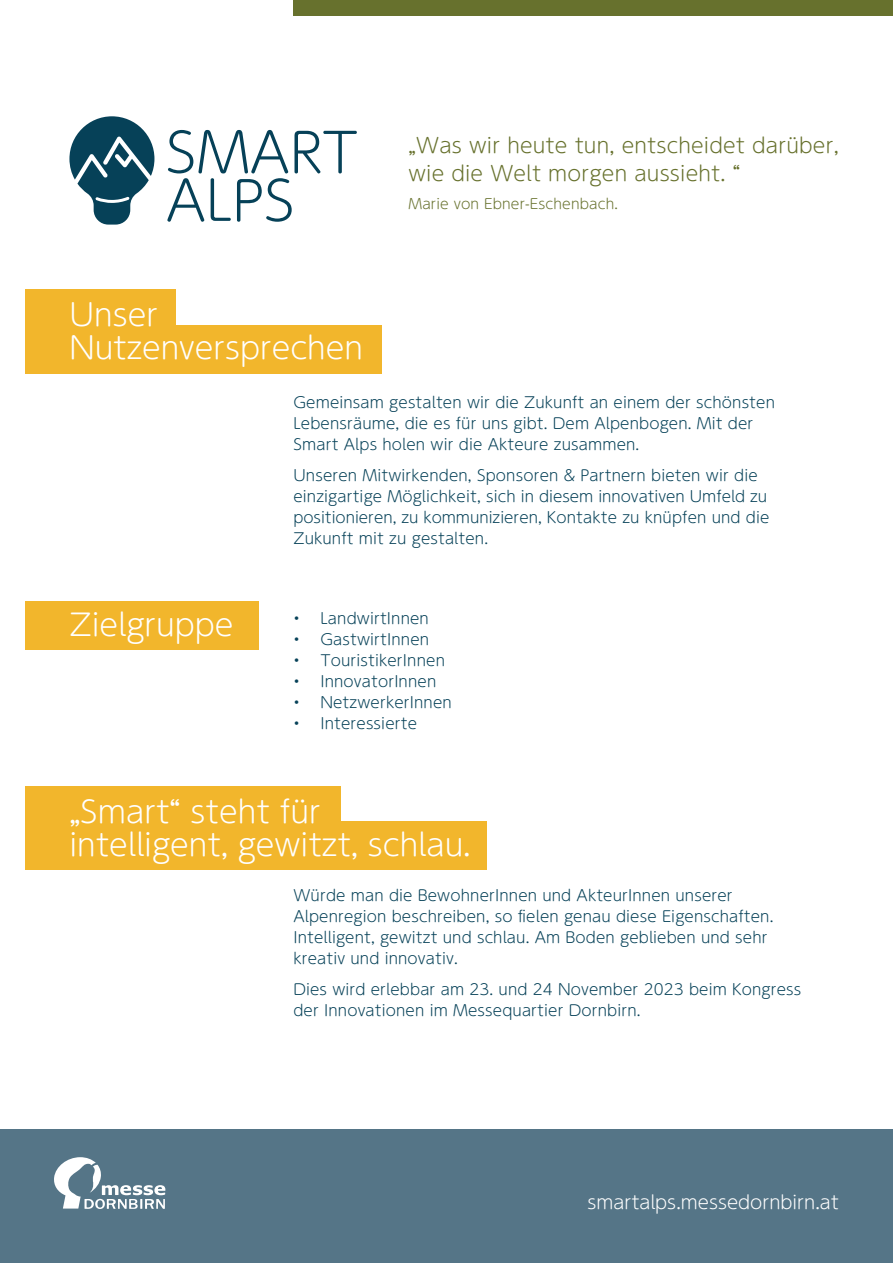
<style>
.page{position:relative;width:893px;height:1263px;background:#fff}
.page>*{position:absolute;margin:0;border:0;box-sizing:border-box;transform-origin:0 0}
.t1{font:300 30px/33px "UD Shin M Go Pr 6 N";color:#fff}
.t2{font:300 20.25px/28.3px "UD Shin M Go Pr 6 N";letter-spacing:.01em;color:#67712d}
.t3{font:300 18px "UD Shin M Go Pr 6 N";color:#fff}
.t4{font:300 15px/21px "UD Shin M Go Pr 6 N";letter-spacing:.01em;color:#064158}
.t5{font:300 13.8px "UD Shin M Go Pr 6 N";letter-spacing:.01em;color:#67712d}
</style>
<div class="page">
<div style="left:26px;top:601px;width:233px;height:49px;background:#f2b62c"></div>
<div style="left:0;top:1129px;width:893px;height:134px;background:#557587"></div>
<svg style="left:69px;top:116px;width:85px;height:109px"></svg>
<svg style="left:167px;top:130px;width:190px;height:92px"></svg>
<svg style="left:54px;top:1157px;width:111px;height:52px"></svg>
<div style="left:293px;top:0;width:600px;height:16px;background:#67712d"></div>
<div style="left:26px;top:786px;width:315px;height:48px;background:#f2b62c"></div>
<div style="left:26px;top:289px;width:150px;height:49px;background:#f2b62c"></div>
<div style="left:26px;top:821px;width:461px;height:49px;background:#f2b62c"></div>
<div style="left:26px;top:325px;width:356px;height:48px;background:#f2b62c"></div>
<h1 class="t1" style="left:69px;top:297px;width:295px">Unser<br>Nutzenversprechen</h1>
<h2 class="t2" style="left:409px;top:130px;width:432px">„Was wir heute tun, entscheidet darüber, wie die Welt morgen aussieht. “</h2>
<p class="t5" style="left:409px;top:193px;width:211px">Marie von Ebner-Eschenbach.</p>
<h1 class="t1" style="left:69px;top:607px;width:166px">Zielgruppe</h1>
<p class="t4" style="left:293px;top:391px;width:483px">Gemeinsam gestalten wir die Zukunft an einem der schönsten<br>Lebensräume, die es für uns gibt. Dem Alpenbogen. Mit der<br>Smart Alps holen wir die Akteure zusammen.</p>
<p class="t4" style="left:293px;top:464px;width:478px">Unseren Mitwirkenden, Sponsoren &amp; Partnern bieten wir die einzigartige Möglichkeit, sich in diesem innovativen Umfeld zu positionieren, zu kommunizieren, Kontakte zu knüpfen und die Zukunft mit zu gestalten.</p>
<p class="t4" style="left:293px;top:607px;width:137px">• LandwirtInnen</p>
<p class="t4" style="left:293px;top:628px;width:137px">• GastwirtInnen</p>
<p class="t4" style="left:293px;top:649px;width:153px">• TouristikerInnen</p>
<p class="t4" style="left:293px;top:670px;width:144px">• InnovatorInnen</p>
<p class="t4" style="left:293px;top:691px;width:160px">• NetzwerkerInnen</p>
<p class="t4" style="left:293px;top:712px;width:125px">• Interessierte</p>
<h1 class="t1" style="left:69px;top:793px;width:403px">„Smart“ steht für intelligent, gewitzt, schlau.</h1>
<p class="t4" style="left:293px;top:884px;width:482px">Würde man die BewohnerInnen und AkteurInnen unserer Alpenregion beschreiben, so fielen genau diese Eigenschaften.<br>Intelligent, gewitzt und schlau. Am Boden geblieben und sehr kreativ und innovativ.</p>
<p class="t4" style="left:293px;top:978px;width:509px">Dies wird erlebbar am 23. und 24 November 2023 beim Kongress der Innovationen im Messequartier Dornbirn.</p>
<p class="t3" style="left:587px;top:1187px;width:253px">smartalps.messedornbirn.at</p>
</div>
